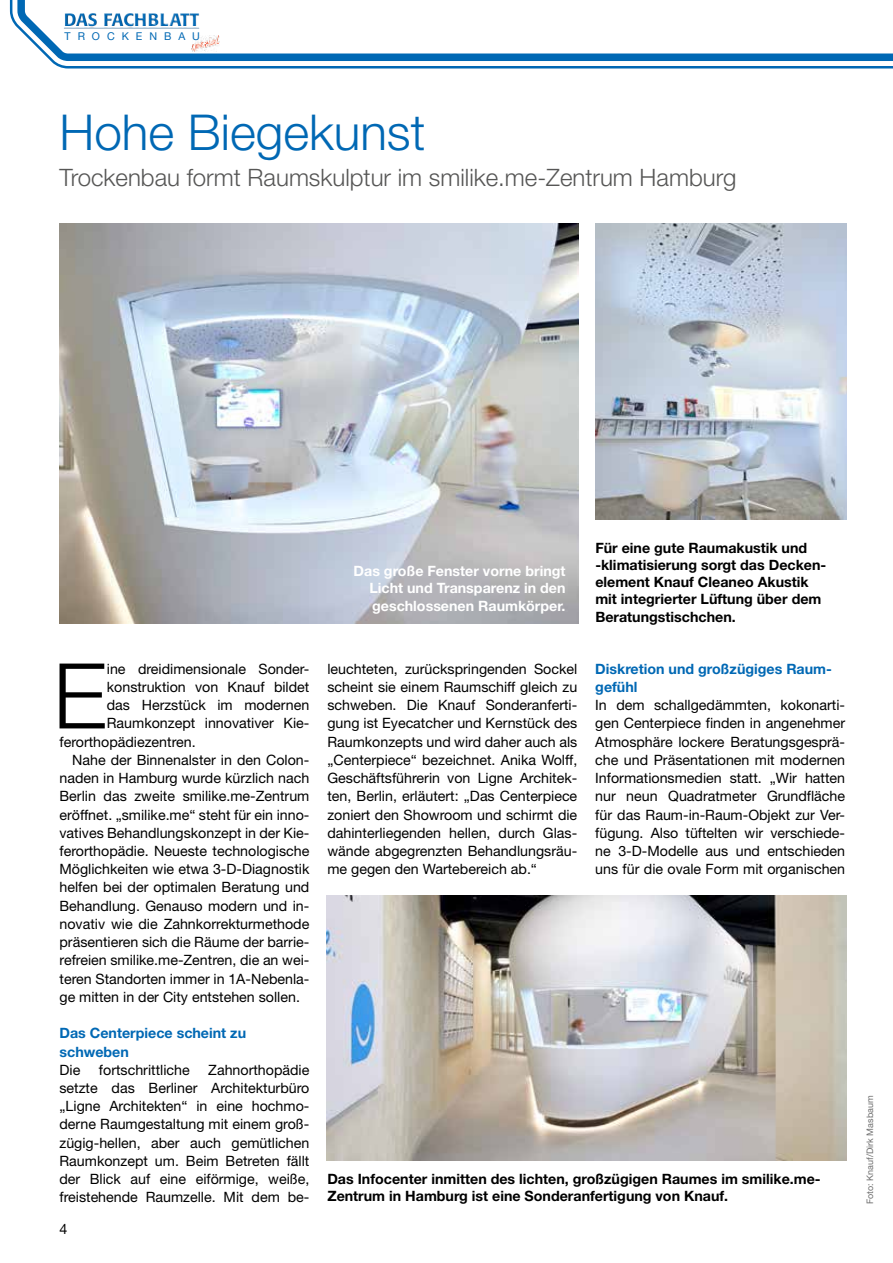
<style>
.page{position:relative;width:893px;height:1263px;background:#fff}
.page>*{position:absolute;margin:0;border:0;box-sizing:border-box;transform-origin:0 0}
.t1{font:300 90.9px "Helvetica Neue";color:#000}
.t2{font:300 49.5px "Helvetica Neue";color:#0068b4}
.t3{font:300 24px "Helvetica Neue";color:#565655}
.t4{font:500 18.15px "Formata";letter-spacing:-.01em;color:#0068b4}
.t5{font:14.25px/18.3px "Helvetica Neue";color:#000;text-align:justify}
.t6{font:700 14.25px/17.1px "Helvetica Neue";color:#000}
.t7{font:700 14.25px/17.1px "Helvetica Neue";color:#fff;text-align:justify}
.t8{font:700 14.25px/18.3px "Helvetica Neue";color:#0068b4}
.t9{font:10.65px "Helvetica Neue";letter-spacing:.65em;color:#0068b4}
.t10{font:9px "Helvetica Neue";color:#6e6e6e}
</style>
<div class="page">
<svg style="left:9px;top:0;width:884px;height:69px"></svg>
<svg style="left:14px;top:0;width:879px;height:67px"></svg>
<div style="left:63px;top:13px;width:137px;height:16px;background:#000;opacity:.75"></div>
<img style="left:192px;top:35px;width:28px;height:16px">
<img style="left:60px;top:224px;width:518px;height:400px">
<img style="left:326px;top:895px;width:520px;height:266px">
<img style="left:596px;top:224px;width:250px;height:295px">
<p class="t4" style="left:64px;top:9px;width:137px">DAS FACHBLATT</p>
<p class="t9" style="left:65px;top:28px;width:137px">TROCKENBAU</p>
<h2 class="t2" style="left:60px;top:102px;width:367px">Hohe Biegekunst</h2>
<h3 class="t3" style="left:60px;top:163px;width:678px">Trockenbau formt Raumskulptur im smilike.me-Zentrum Hamburg</h3>
<h1 class="t1" style="left:53px;top:640px;width:55px">E</h1>
<p class="t5" style="left:107px;top:659px;width:204px">ine dreidimensionale Sonder-</p>
<p class="t5" style="left:107px;top:677px;width:204px">konstruktion von Knauf bildet</p>
<p class="t5" style="left:107px;top:696px;width:204px">das Herzstück im modernen</p>
<p class="t5" style="left:107px;top:714px;width:204px">Raumkonzept innovativer Kie-</p>
<p class="t5" style="left:60px;top:732px;width:138px">ferorthopädiezentren.</p>
<p class="t5" style="left:72px;top:750px;width:239px">Nahe der Binnenalster in den Colon-</p>
<p class="t5" style="left:60px;top:769px;width:251px">naden in Hamburg wurde kürzlich nach</p>
<p class="t5" style="left:60px;top:787px;width:251px">Berlin das zweite smilike.me-Zentrum</p>
<p class="t5" style="left:60px;top:805px;width:251px">eröffnet. „smilike.me“ steht für ein inno-</p>
<p class="t5" style="left:60px;top:823px;width:251px">vatives Behandlungskonzept in der Kie-</p>
<p class="t5" style="left:60px;top:842px;width:251px">ferorthopädie. Neueste technologische</p>
<p class="t5" style="left:60px;top:860px;width:251px">Möglichkeiten wie etwa 3-D-Diagnostik</p>
<p class="t5" style="left:60px;top:878px;width:251px">helfen bei der optimalen Beratung und</p>
<p class="t5" style="left:60px;top:896px;width:251px">Behandlung. Genauso modern und in-</p>
<p class="t5" style="left:60px;top:914px;width:251px">novativ wie die Zahnkorrekturmethode</p>
<p class="t5" style="left:60px;top:933px;width:251px">präsentieren sich die Räume der barrie-</p>
<p class="t5" style="left:60px;top:951px;width:251px">refreien smilike.me-Zentren, die an wei-</p>
<p class="t5" style="left:60px;top:969px;width:251px">teren Standorten immer in 1A-Nebenla-</p>
<p class="t5" style="left:60px;top:987px;width:242px">ge mitten in der City entstehen sollen.</p>
<p class="t8" style="left:60px;top:1024px;width:188px">Das Centerpiece scheint zu schweben</p>
<p class="t5" style="left:60px;top:1060px;width:22px">Die</p>
<p class="t5" style="left:99px;top:1060px;width:92px">fortschrittliche</p>
<p class="t5" style="left:60px;top:1060px;width:251px;text-indent:149px">Zahnorthopädie setzte das Berliner Architekturbüro „Ligne Architekten“ in eine hochmo&shy;derne Raumgestaltung mit einem groß&shy;zügig-hellen, aber auch gemütlichen Raumkonzept um. Beim Betreten fällt der Blick auf eine eiförmige, weiße, freistehende Raumzelle. Mit dem be-</p>
<p class="t5" style="left:60px;top:1220px;width:9px">4</p>
<p class="t7" style="left:369px;top:562px;width:198px;text-indent:-16px">Das große Fenster vorne bringt Licht und Transparenz in den geschlossenen Raumkörper.</p>
<p class="t6" style="left:595px;top:539px;width:232px">Für eine gute Raumakustik und -klimatisierung sorgt das Decken&shy;element Knauf Cleaneo Akustik mit integrierter Lüftung über dem<br>Beratungstischchen.</p>
<p class="t5" style="left:327px;top:659px;width:251px">leuchteten, zurückspringenden Sockel scheint sie einem Raumschiff gleich zu schweben. Die Knauf Sonderanferti&shy;gung ist Eyecatcher und Kernstück des Raumkonzepts und wird daher auch als „Centerpiece“ bezeichnet. Anika Wolff, Geschäftsführerin von Ligne Architek&shy;ten, Berlin, erläutert: „Das Centerpiece zoniert den Showroom und schirmt die dahinterliegenden hellen, durch Glas&shy;wände abgegrenzten Behandlungsräu&shy;me gegen den Wartebereich ab.“</p>
<p class="t8" style="left:595px;top:659px;width:238px">Diskretion und großzügiges Raum&shy;gefühl</p>
<p class="t5" style="left:595px;top:696px;width:251px">In dem schallgedämmten, kokonarti&shy;gen Centerpiece finden in angenehmer Atmosphäre lockere Beratungsgesprä&shy;che und Präsentationen mit modernen Informationsmedien statt. „Wir hatten nur neun Quadratmeter Grundfläche für das Raum-in-Raum-Objekt zur Ver&shy;fügung. Also tüftelten wir verschiede&shy;ne 3-D-Modelle aus und entschieden uns für die ovale Form mit organischen</p>
<p class="t6" style="left:327px;top:1170px;width:495px">Das Infocenter inmitten des lichten, großzügigen Raumes im smilike.me-<br>Zentrum in Hamburg ist eine Sonderanfertigung von Knauf.</p>
<p class="t10" style="left:864px;top:1204px;width:110px;rotate:-90deg">Foto: Knauf/Dirk Masbaum</p>
</div>
